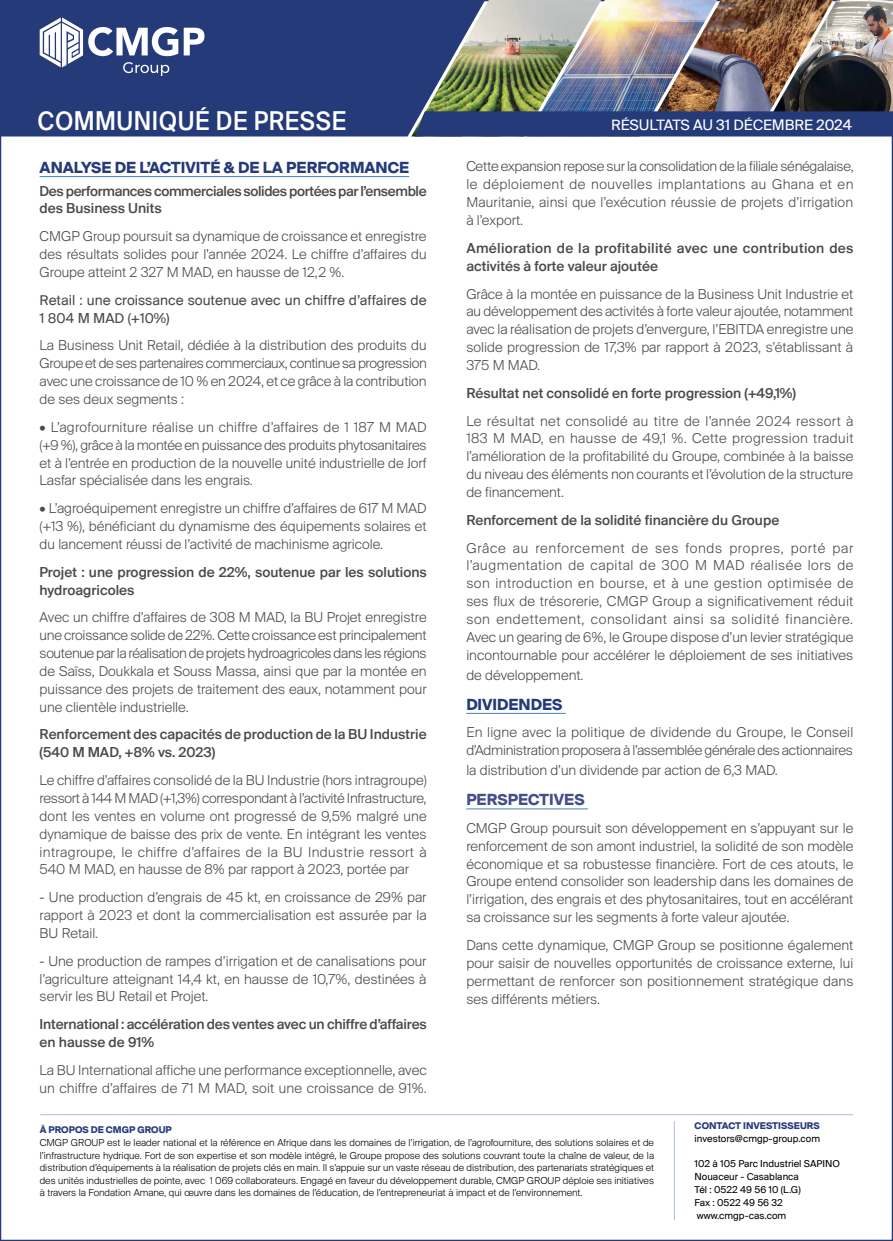
<style>
.page{position:relative;width:893px;height:1241px;background:#fff}
.page>*{position:absolute;margin:0;border:0;box-sizing:border-box;transform-origin:0 0}
.t1{font:500 28px "Suisse BP Intl";letter-spacing:.02em;color:#fff;scale:.9 1}
.t2{font:700 16.62px "Suisse BP Intl";color:#253a79}
.t3{font:700 16.62px "Suisse BP Intl";color:#444f89}
.t4{font:15.75px "Suisse BP Intl";letter-spacing:-.01em;color:#fff}
.t5{font:300 14.88px/17.8px "Suisse BP Intl";color:#4a4a49;text-align:justify}
.t6{font:500 14.88px/17.8px "Suisse BP Intl";color:#4a4a49}
.t7{font:500 14.88px/17.8px "Suisse BP Intl";letter-spacing:.025em;color:#4a4a49}
.t8{font:500 14.88px/17.8px "Suisse BP Intl";letter-spacing:-.025em;color:#4a4a49}
.t9{font:14.88px/17.8px "Suisse BP Intl";color:#4a4a49}
.t10{font:300 10.5px/12.6px "Suisse BP Intl";color:#000;text-align:justify}
.t11{font:10.5px/13px "Suisse BP Intl";color:#000}
.t12{font:700 10.15px "Suisse BP Intl";color:#253a79}
</style>
<div class="page">
<img style="left:833px;top:0;width:60px;height:111px">
<img style="left:717px;top:0;width:116px;height:111px">
<img style="left:601px;top:0;width:116px;height:111px">
<img style="left:485px;top:0;width:116px;height:111px">
<div style="left:0;top:0;width:485px;height:136px;background:#253a79"></div>
<svg style="left:184px;top:28px;width:20px;height:27px"></svg>
<svg style="left:40px;top:17px;width:138px;height:59px"></svg>
<div style="left:415px;top:111px;width:478px;height:25px;background:#253a79"></div>
<hr style="left:674px;top:1120px;width:1px;height:99px;background:#abbdde">
<hr style="left:40px;top:1114px;width:813px;height:1px;background:#abbdde">
<hr style="left:40px;top:176px;width:369px;height:1px;background:#4582bb">
<hr style="left:466px;top:713px;width:100px;height:1px;background:#4582bb">
<hr style="left:466px;top:808px;width:122px;height:1px;background:#4582bb">
<h1 class="t1" style="left:38px;top:104px;width:344px">COMMUNIQUÉ DE PRESSE</h1>
<p class="t4" style="left:611px;top:115px;width:242px">RÉSULTATS AU 31 DÉCEMBRE 2024</p>
<p class="t2" style="left:40px;top:157px;width:371px">ANALYSE DE L’ACTIVITÉ &amp; DE LA PERFORMANCE</p>
<p class="t8" style="left:40px;top:181px;width:389px">Des performances commerciales solides portées par l’ensemble des Business Units</p>
<p class="t5" style="left:40px;top:227px;width:389px">CMGP Group poursuit sa dynamique de croissance et enregistre des résultats solides pour l’année 2024. Le chiffre d’affaires du Groupe atteint 2 327 M MAD, en hausse de 12,2 %.</p>
<p class="t9" style="left:40px;top:290px;width:389px">Retail : une croissance soutenue avec un chiffre d’affaires de<br>1 804 M MAD (+10%)</p>
<p class="t5" style="left:40px;top:336px;width:389px">La Business Unit Retail, dédiée à la distribution des produits du Groupe et de ses partenaires commerciaux, continue sa progression avec une croissance de 10 % en 2024, et ce grâce à la contribution de ses deux segments :</p>
<p class="t5" style="left:40px;top:417px;width:389px">• L’agrofourniture réalise un chiffre d’affaires de 1 187 M MAD (+9 %), grâce à la montée en puissance des produits phytosanitaires et à l’entrée en production de la nouvelle unité industrielle de Jorf Lasfar spécialisée dans les engrais.</p>
<p class="t5" style="left:40px;top:499px;width:389px">• L’agroéquipement enregistre un chiffre d’affaires de 617 M MAD (+13 %), bénéficiant du dynamisme des équipements solaires et du lancement réussi de l’activité de machinisme agricole.</p>
<p class="t6" style="left:40px;top:562px;width:389px">Projet : une progression de 22%, soutenue par les solutions hydroagricoles</p>
<p class="t5" style="left:40px;top:608px;width:389px">Avec un chiffre d’affaires de 308 M MAD, la BU Projet enregistre une croissance solide de 22%. Cette croissance est principalement soutenue par la réalisation de projets hydroagricoles dans les régions de Saïss, Doukkala et Souss Massa, ainsi que par la montée en puissance des projets de traitement des eaux, notamment pour une clientèle industrielle.</p>
<p class="t6" style="left:40px;top:725px;width:389px">Renforcement des capacités de production de la BU Industrie (540 M MAD, +8% vs. 2023)</p>
<p class="t5" style="left:40px;top:770px;width:389px">Le chiffre d’affaires consolidé de la BU Industrie (hors intragroupe) ressort à 144 M MAD (+1,3%) correspondant à l’activité Infrastructure, dont les ventes en volume ont progressé de 9,5% malgré une dynamique de baisse des prix de vente. En intégrant les ventes intragroupe, le chiffre d’affaires de la BU Industrie ressort à 540 M MAD, en hausse de 8% par rapport à 2023, portée par</p>
<p class="t5" style="left:40px;top:887px;width:389px">- Une production d’engrais de 45 kt, en croissance de 29% par rapport à 2023 et dont la commercialisation est assurée par la BU Retail.</p>
<p class="t5" style="left:40px;top:951px;width:388px">- Une production de rampes d’irrigation et de canalisations pour l’agriculture atteignant 14,4 kt, en hausse de 10,7%, destinées à servir les BU Retail et Projet.</p>
<p class="t6" style="left:40px;top:1014px;width:389px">International : accélération des ventes avec un chiffre d’affaires en hausse de 91%</p>
<p class="t5" style="left:40px;top:1060px;width:389px">La BU International affiche une performance exceptionnelle, avec un chiffre d’affaires de 71 M MAD, soit une croissance de 91%.</p>
<p class="t5" style="left:466px;top:157px;width:389px">Cette expansion repose sur la consolidation de la filiale sénégalaise, le déploiement de nouvelles implantations au Ghana et en Mauritanie, ainsi que l’exécution réussie de projets d’irrigation à l’export.</p>
<p class="t7" style="left:466px;top:239px;width:389px">Amélioration de la profitabilité avec une contribution des activités à forte valeur ajoutée</p>
<p class="t5" style="left:466px;top:284px;width:389px">Grâce à la montée en puissance de la Business Unit Industrie et au développement des activités à forte valeur ajoutée, notamment avec la réalisation de projets d’envergure, l’EBITDA enregistre une solide progression de 17,3% par rapport à 2023, s’établissant à 375 M MAD.</p>
<p class="t6" style="left:466px;top:383px;width:331px">Résultat net consolidé en forte progression (+49,1%)</p>
<p class="t5" style="left:466px;top:411px;width:389px">Le résultat net consolidé au titre de l’année 2024 ressort à 183 M MAD, en hausse de 49,1 %. Cette progression traduit l’amélioration de la profitabilité du Groupe, combinée à la baisse du niveau des éléments non courants et l’évolution de la structure de financement.</p>
<p class="t6" style="left:466px;top:510px;width:314px">Renforcement de la solidité financière du Groupe</p>
<p class="t5" style="left:466px;top:538px;width:389px">Grâce au renforcement de ses fonds propres, porté par l’augmentation de capital de 300 M MAD réalisée lors de son introduction en bourse, et à une gestion optimisée de ses flux de trésorerie, CMGP Group a significativement réduit son endettement, consolidant ainsi sa solidité financière.<br>Avec un gearing de 6%, le Groupe dispose d’un levier stratégique incontournable pour accélérer le déploiement de ses initiatives</p>
<p class="t5" style="left:466px;top:665px;width:119px">de développement.</p>
<p class="t2" style="left:466px;top:694px;width:98px">DIVIDENDES</p>
<p class="t5" style="left:466px;top:723px;width:388px">En ligne avec la politique de dividende du Groupe, le Conseil d’Administration proposera à l’assemblée générale des actionnaires</p>
<p class="t5" style="left:466px;top:761px;width:313px">la distribution d’un dividende par action de 6,3 MAD.</p>
<p class="t3" style="left:466px;top:789px;width:120px">PERSPECTIVES</p>
<p class="t5" style="left:466px;top:818px;width:389px">CMGP Group poursuit son développement en s’appuyant sur le renforcement de son amont industriel, la solidité de son modèle économique et sa robustesse financière. Fort de ces atouts, le Groupe entend consolider son leadership dans les domaines de l’irrigation, des engrais et des phytosanitaires, tout en accélérant sa croissance sur les segments à forte valeur ajoutée.</p>
<p class="t5" style="left:466px;top:935px;width:389px">Dans cette dynamique, CMGP Group se positionne également pour saisir de nouvelles opportunités de croissance externe, lui permettant de renforcer son positionnement stratégique dans ses différents métiers.</p>
<p class="t12" style="left:40px;top:1123px;width:134px">À PROPOS DE CMGP GROUP</p>
<p class="t10" style="left:40px;top:1135px;width:616px">CMGP GROUP est le leader national et la référence en Afrique dans les domaines de l’irrigation, de l’agrofourniture, des solutions solaires et de l’infrastructure hydrique. Fort de son expertise et son modèle intégré, le Groupe propose des solutions couvrant toute la chaîne de valeur, de la distribution d’équipements à la réalisation de projets clés en main. Il s’appuie sur un vaste réseau de distribution, des partenariats stratégiques et des unités industrielles de pointe, avec 1 069 collaborateurs. Engagé en faveur du développement durable, CMGP GROUP déploie ses initiatives à travers la Fondation Amane, qui œuvre dans les domaines de l’éducation, de l’entrepreneuriat à impact et de l’environnement.</p>
<p class="t12" style="left:695px;top:1119px;width:127px">CONTACT INVESTISSEURS</p>
<p class="t11" style="left:695px;top:1131px;width:127px">investors@cmgp-group.com</p>
<p class="t11" style="left:695px;top:1156px;width:147px">102 à 105 Parc Industriel SAPINO<br>Nouaceur - Casablanca<br>Tél : 0522 49 56 10 (L.G)<br>Fax : 0522 49 56 32 www.cmgp-cas.com</p>
</div>
